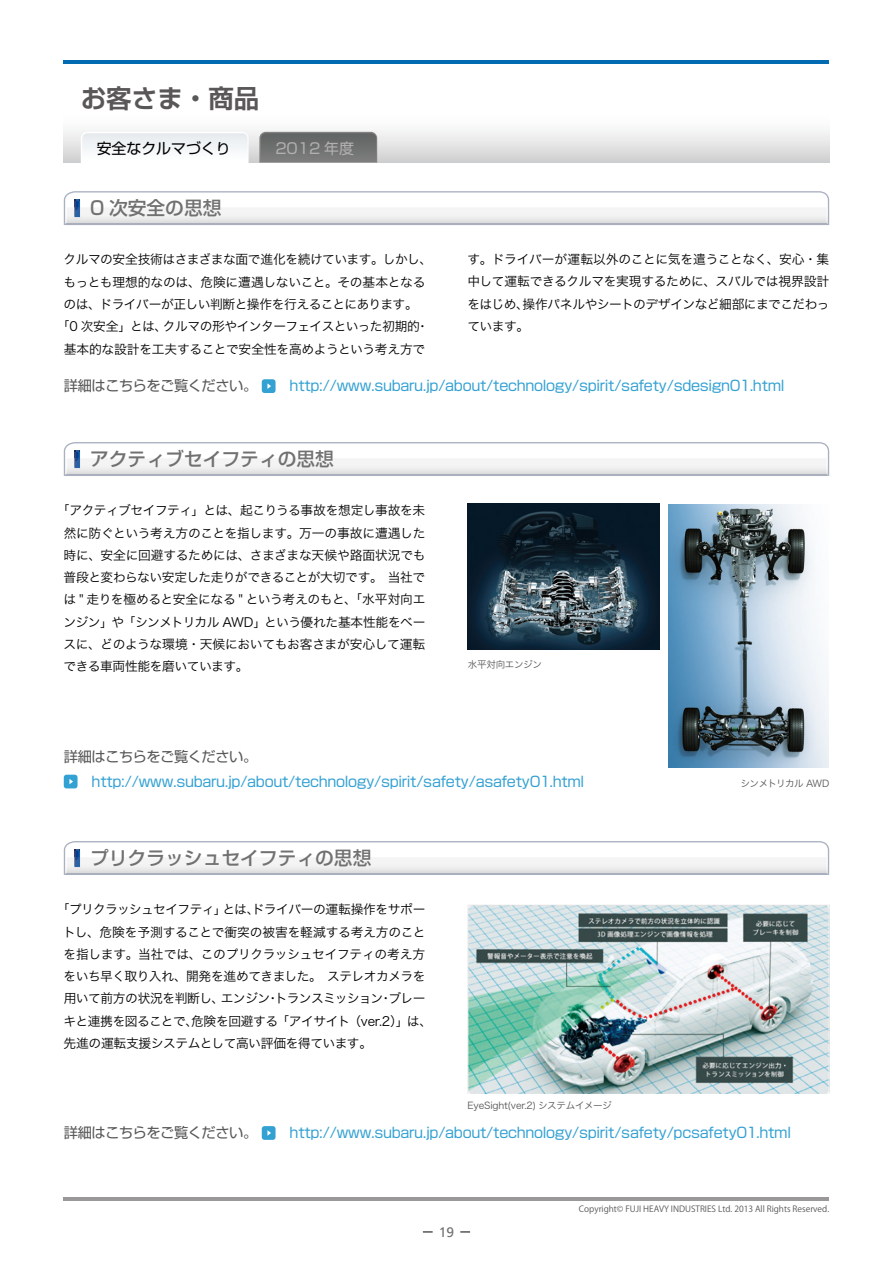
<style>
.page{position:relative;width:893px;height:1263px;background:#fff}
.page>*{position:absolute;margin:0;border:0;box-sizing:border-box;transform-origin:0 0}
.t1{font:700 25.5px "Shin Go Pro De";color:#595757}
.t2{font:500 18.75px "Shin Go Pro";color:#727171}
.t3{font:14.85px "Shin Go Pro";color:#000}
.t4{font:14.85px "Shin Go Pro";color:#b2b1b2}
.t5{font:14.25px "Shin Go Pro";letter-spacing:-.02em;color:#34a1d3}
.t6{font:14.25px "Shin Go Pro";letter-spacing:-.035em;color:#595757}
.t7{font:13.8px "Frutiger";color:#727171}
.t8{font:12.75px/22.4px "Hira Kaku Pro W3";letter-spacing:-.03em;color:#000;text-align:justify}
.t9{font:9.6px "Hira Kaku Pro W3";letter-spacing:-.035em;color:#595757}
.t10{font:9.6px "Hira Kaku Pro W3";letter-spacing:-.055em;color:#595757}
.t11{font:8.55px "Koz Go Pro";color:#595757}
</style>
<div class="page">
<hr style="left:64px;top:1198px;width:765px;height:3px;background:#9a9899">
<svg style="left:64px;top:191px;width:765px;height:34px"></svg>
<svg style="left:64px;top:442px;width:765px;height:34px"></svg>
<svg style="left:64px;top:841px;width:765px;height:34px"></svg>
<div style="left:64px;top:110px;width:765px;height:53px;background:linear-gradient(to bottom,#fff,#d2d2d3)"></div>
<hr style="left:64px;top:61px;width:765px;height:3px;background:#026bb1">
<svg style="left:81px;top:132px;width:168px;height:31px"></svg>
<svg style="left:259px;top:132px;width:118px;height:31px;background:#727373"></svg>
<div style="left:262px;top:379px;width:14px;height:14px;background:#34a1d3;border-radius:3px"></div>
<svg style="left:267px;top:383px;width:4px;height:6px"></svg>
<div style="left:64px;top:775px;width:14px;height:13px;background:#34a1d3;border-radius:3px"></div>
<svg style="left:69px;top:779px;width:4px;height:5px"></svg>
<div style="left:262px;top:1126px;width:14px;height:14px;background:#34a1d3;border-radius:3px"></div>
<svg style="left:267px;top:1130px;width:4px;height:6px"></svg>
<img style="left:668px;top:505px;width:160px;height:262px">
<img style="left:468px;top:904px;width:361px;height:189px">
<img style="left:468px;top:504px;width:191px;height:146px">
<h1 class="t1" style="left:81px;top:77px;width:180px">お客さま・商品</h1>
<p class="t3" style="left:97px;top:136px;width:135px">安全なクルマづくり</p>
<p class="t4" style="left:275px;top:136px;width:80px">2012 年度</p>
<h2 class="t2" style="left:90px;top:193px;width:133px">0 次安全の思想</h2>
<p class="t8" style="left:63px;top:247px;width:370px">クルマの安全技術はさまざまな面で進化を続けています。しかし、</p>
<p class="t8" style="left:63px;top:270px;width:364px">もっとも理想的なのは、危険に遭遇しないこと。その基本となる</p>
<p class="t8" style="left:64px;top:292px;width:356px">のは、ドライバーが正しい判断と操作を行えることにあります。</p>
<p class="t8" style="left:57px;top:314px;width:373px">「0 次安全」とは、クルマの形やインターフェイスといった初期的・</p>
<p class="t8" style="left:64px;top:337px;width:363px">基本的な設計を工夫することで安全性を高めようという考え方で</p>
<p class="t8" style="left:467px;top:247px;width:364px">す。ドライバーが運転以外のことに気を遣うことなく、安心・集中して運転できるクルマを実現するために、スバルでは視界設計をはじめ、操作パネルやシートのデザインなど細部にまでこだわっています。</p>
<p class="t6" style="left:64px;top:374px;width:195px">詳細はこちらをご覧ください。</p>
<p class="t5" style="left:290px;top:374px;width:496px">http://www.subaru.jp/about/technology/spirit/safety/sdesign01.html</p>
<h2 class="t2" style="left:90px;top:444px;width:245px">アクティブセイフティの思想</h2>
<p class="t8" style="left:63px;top:498px;width:364px;text-indent:-6px">「アクティブセイフティ」とは、起こりうる事故を想定し事故を未然に防ぐという考え方のことを指します。万一の事故に遭遇した時に、安全に回避するためには、さまざまな天候や路面状況でも普段と変わらない安定した走りができることが大切です。 当社では " 走りを極めると安全になる " という考えのもと、「水平対向エンジン」や「シンメトリカル AWD」という優れた基本性能をベースに、どのような環境・天候においてもお客さまが安心して運転できる車両性能を磨いています。</p>
<p class="t9" style="left:468px;top:655px;width:76px">水平対向エンジン</p>
<p class="t6" style="left:64px;top:745px;width:195px">詳細はこちらをご覧ください。</p>
<p class="t5" style="left:92px;top:770px;width:494px">http://www.subaru.jp/about/technology/spirit/safety/asafety01.html</p>
<h2 class="t2" style="left:90px;top:843px;width:283px">プリクラッシュセイフティの思想</h2>
<p class="t8" style="left:63px;top:897px;width:371px;text-align:left;text-indent:-6px">「プリクラッシュセイフティ」とは、ドライバーの運転操作をサポートし、危険を予測することで衝突の被害を軽減する考え方のことを指します。当社では、このプリクラッシュセイフティの考え方をいち早く取り入れ、開発を進めてきました。 ステレオカメラを用いて前方の状況を判断し、エンジン・トランスミッション・ブレーキと連携を図ることで、危険を回避する「アイサイト（ver.2）」は、先進の運転支援システムとして高い評価を得ています。</p>
<p class="t9" style="left:468px;top:1097px;width:146px">EyeSight(ver.2) システムイメージ</p>
<p class="t10" style="left:740px;top:775px;width:90px">シンメトリカル AWD</p>
<p class="t6" style="left:64px;top:1121px;width:195px">詳細はこちらをご覧ください。</p>
<p class="t5" style="left:290px;top:1121px;width:503px">http://www.subaru.jp/about/technology/spirit/safety/pcsafety01.html</p>
<p class="t7" style="left:439px;top:1224px;width:17px">19</p>
<p class="t11" style="left:579px;top:1203px;width:252px">Copyright© FUJI HEAVY INDUSTRIES Ltd. 2013 All Rights Reserved.</p>
</div>
